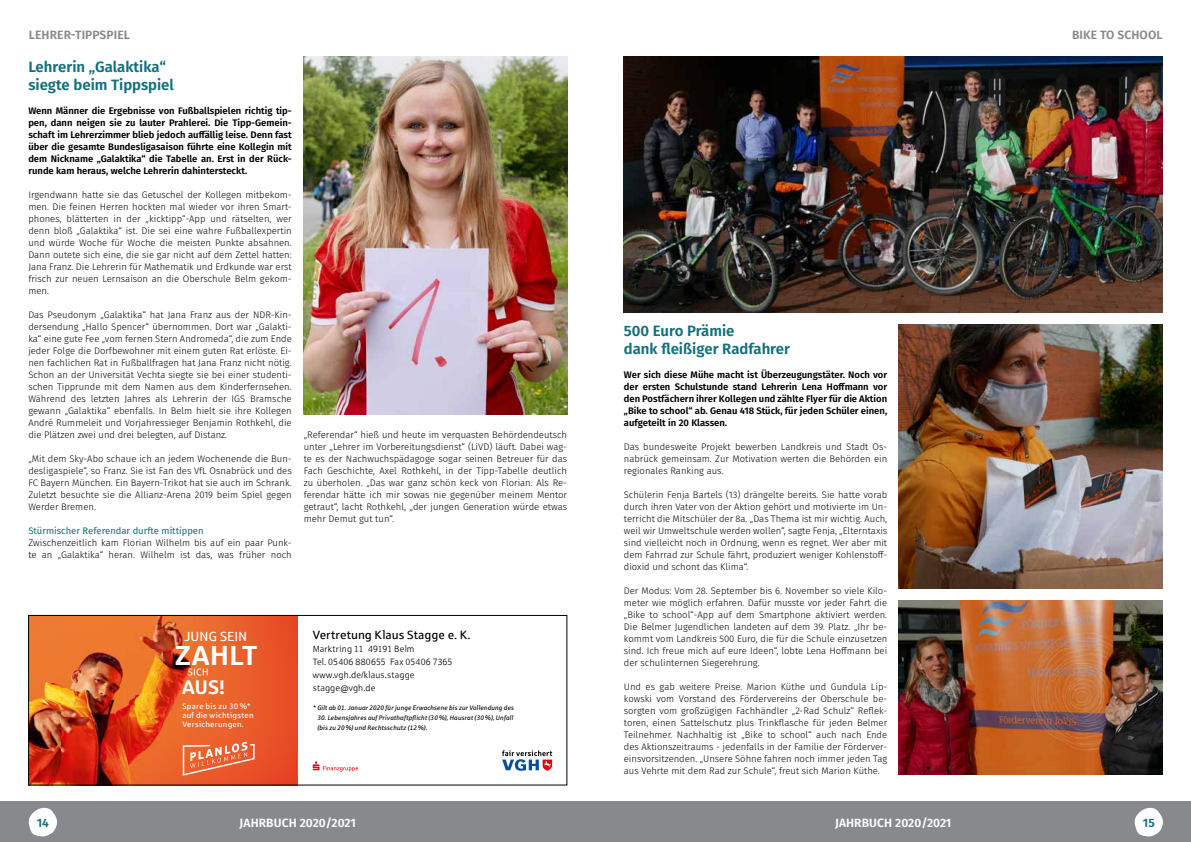
<style>
.page{position:relative;width:1191px;height:842px;background:#fff}
.page>*{position:absolute;margin:0;border:0;box-sizing:border-box;transform-origin:0 0}
.t1{font:700 27.8px "Sparkasse Rg";color:#fff}
.t2{font:700 19.8px "Sparkasse Rg";color:#fff}
.t3{font:600 15px/18px "Fira Sans";color:#136f7d}
.t4{font:13.2px "Sparkasse Rg";letter-spacing:-.005em;color:#fff}
.t5{font:600 12px "Fira Sans";letter-spacing:.01em;color:#fff}
.t6{font:600 12px "Fira Sans";letter-spacing:.01em;color:#88898d}
.t7{font:12px "Sparkasse Rg";color:#000}
.t8{font:600 12px "Fira Sans";color:#136f7d}
.t9{font:300 9.5px/12px "Fira Sans";color:#000;text-align:justify}
.t10{font:600 9.5px/12px "Fira Sans";color:#000;text-align:justify}
.t11{font:9.5px "Fira Sans";color:#136f7d}
.t12{font:9px/13px "Sparkasse Lt";letter-spacing:.015em;color:#000}
.t13{font:8px/8.9px "Sparkasse Rg";letter-spacing:.025em;color:#fff}
.t14{font:italic 6.5px/9.8px "Sparkasse Rg";letter-spacing:.01em;color:#000}
</style>
<div class="page">
<div style="left:0;top:801px;width:1191px;height:41px;background:#88898d"></div>
<svg style="left:29px;top:808px;width:28px;height:29px"></svg>
<svg style="left:1134px;top:808px;width:29px;height:29px"></svg>
<img style="left:30px;top:617px;width:268px;height:166px">
<img style="left:188px;top:668px;width:20px;height:7px">
<svg style="left:183px;top:742px;width:72px;height:34px;background:#ed7a52"></svg>
<svg style="left:313px;top:761px;width:45px;height:10px"></svg>
<svg style="left:502px;top:750px;width:50px;height:21px"></svg>
<div style="left:28px;top:615px;width:539px;height:170px;border:1px solid #000"></div>
<img style="left:899px;top:324px;width:263px;height:264px">
<img style="left:899px;top:600px;width:263px;height:174px">
<img style="left:624px;top:57px;width:538px;height:255px">
<img style="left:304px;top:57px;width:263px;height:357px">
<p class="t6" style="left:29px;top:25px;width:103px">LEHRER-TIPPSPIEL</p>
<h3 class="t3" style="left:28px;top:57px;width:147px">Lehrerin „Galaktika“ siegte beim Tippspiel</h3>
<p class="t10" style="left:28px;top:104px;width:265px">Wenn Männer die Ergebnisse von Fußballspielen richtig tip&shy;pen, dann neigen sie zu lauter Prahlerei. Die Tipp-Gemein&shy;schaft im Lehrerzimmer blieb jedoch auffällig leise. Denn fast über die gesamte Bundesligasaison führte eine Kollegin mit dem Nickname „Galaktika“ die Tabelle an. Erst in der Rück&shy;runde kam heraus, welche Lehrerin dahintersteckt.</p>
<p class="t9" style="left:28px;top:189px;width:265px">Irgendwann hatte sie das Getuschel der Kollegen mitbekom&shy;men. Die feinen Herren hockten mal wieder vor ihren Smart&shy;phones, blätterten in der „kicktipp“-App und rätselten, wer denn bloß „Galaktika“ ist. Die sei eine wahre Fußballexpertin und würde Woche für Woche die meisten Punkte absahnen.<br>Dann outete sich eine, die sie gar nicht auf dem Zettel hatten:<br>Jana Franz. Die Lehrerin für Mathematik und Erdkunde war erst frisch zur neuen Lernsaison an die Oberschule Belm gekom&shy;men.</p>
<p class="t9" style="left:28px;top:309px;width:265px">Das Pseudonym „Galaktika“ hat Jana Franz aus der NDR-Kin&shy;dersendung „Hallo Spencer“ übernommen. Dort war „Galakti&shy;ka“ eine gute Fee „vom fernen Stern Andromeda“, die zum Ende jeder Folge die Dorfbewohner mit einem guten Rat erlöste. Ei&shy;nen fachlichen Rat in Fußballfragen hat Jana Franz nicht nötig.<br>Schon an der Universität Vechta siegte sie bei einer studenti&shy;schen Tipprunde mit dem Namen aus dem Kinderfernsehen.<br>Während des letzten Jahres als Lehrerin der IGS Bramsche gewann „Galaktika“ ebenfalls. In Belm hielt sie ihre Kollegen André Rummeleit und Vorjahressieger Benjamin Rothkehl, die die Plätzen zwei und drei belegten, auf Distanz.</p>
<p class="t9" style="left:28px;top:453px;width:265px">„Mit dem Sky-Abo schaue ich an jedem Wochenende die Bun&shy;desligaspiele“, so Franz. Sie ist Fan des VfL Osnabrück und des FC Bayern München. Ein Bayern-Trikot hat sie auch im Schrank.<br>Zuletzt besuchte sie die Allianz-Arena 2019 beim Spiel gegen Werder Bremen.</p>
<p class="t11" style="left:28px;top:523px;width:177px">Stürmischer Referendar durfte mittippen</p>
<p class="t9" style="left:28px;top:537px;width:265px">Zwischenzeitlich kam Florian Wilhelm bis auf ein paar Punk&shy;te an „Galaktika“ heran. Wilhelm ist das, was früher noch</p>
<p class="t9" style="left:304px;top:429px;width:265px">„Referendar“ hieß und heute im verquasten Behördendeutsch unter „Lehrer im Vorbereitungsdienst“ (LiVD) läuft. Dabei wag&shy;te es der Nachwuchspädagoge sogar seinen Betreuer für das Fach Geschichte, Axel Rothkehl, in der Tipp-Tabelle deutlich zu überholen. „Das war ganz schön keck von Florian. Als Re&shy;ferendar hätte ich mir sowas nie gegenüber meinem Mentor getraut“, lacht Rothkehl, „der jungen Generation würde etwas mehr Demut gut tun“.</p>
<h3 class="t4" style="left:184px;top:628px;width:65px">JUNG SEIN</h3>
<h1 class="t1" style="left:175px;top:637px;width:84px">ZAHLT</h1>
<h2 class="t2" style="left:182px;top:674px;width:44px">AUS!</h2>
<p class="t13" style="left:182px;top:702px;width:73px">Spare bis zu 30 %* auf die wichtigsten<br>Versicherungen.</p>
<p class="t7" style="left:313px;top:627px;width:159px">Vertretung Klaus Stagge e. K.</p>
<p class="t12" style="left:313px;top:642px;width:141px">Marktring 11 49191 Belm<br>Tel. 05406 880655 Fax 05406 7365 www.vgh.de/klaus.stagge stagge@vgh.de</p>
<p class="t14" style="left:313px;top:703px;width:202px">* Gilt ab 01. Januar 2020 für junge Erwachsene bis zur Vollendung des</p>
<p class="t14" style="left:317px;top:713px;width:198px">30. Lebensjahres auf Privathaftpflicht (30 %), Hausrat (30 %), Unfall (bis zu 20 %) und Rechtsschutz (12 %).</p>
<h3 class="t3" style="left:624px;top:321px;width:168px">500 Euro Prämie<br>dank fleißiger Radfahrer</h3>
<p class="t10" style="left:624px;top:368px;width:265px">Wer sich diese Mühe macht ist Überzeugungstäter. Noch vor der ersten Schulstunde stand Lehrerin Lena Hoffmann vor den Postfächern ihrer Kollegen und zählte Flyer für die Aktion „Bike to school“ ab. Genau 418 Stück, für jeden Schüler einen, aufgeteilt in 20 Klassen.</p>
<p class="t9" style="left:624px;top:441px;width:265px">Das bundesweite Projekt bewerben Landkreis und Stadt Os&shy;nabrück gemeinsam. Zur Motivation werten die Behörden ein regionales Ranking aus.</p>
<p class="t9" style="left:624px;top:489px;width:265px">Schülerin Fenja Bartels (13) drängelte bereits. Sie hatte vorab durch ihren Vater von der Aktion gehört und motivierte im Un&shy;terricht die Mitschüler der 8a. „Das Thema ist mir wichtig. Auch, weil wir Umweltschule werden wollen“, sagte Fenja, „Elterntaxis sind vielleicht noch in Ordnung, wenn es regnet. Wer aber mit dem Fahrrad zur Schule fährt, produziert weniger Kohlenstoff&shy;dioxid und schont das Klima“.</p>
<p class="t9" style="left:624px;top:585px;width:265px">Der Modus: Vom 28. September bis 6. November so viele Kilo&shy;meter wie möglich erfahren. Dafür musste vor jeder Fahrt die „Bike to school“-App auf dem Smartphone aktiviert werden.<br>Die Belmer Jugendlichen landeten auf dem 39. Platz. „Ihr be&shy;kommt vom Landkreis 500 Euro, die für die Schule einzusetzen sind. Ich freue mich auf eure Ideen“, lobte Lena Hoffmann bei der schulinternen Siegerehrung.</p>
<p class="t9" style="left:624px;top:681px;width:265px">Und es gab weitere Preise. Marion Küthe und Gundula Lip&shy;kowski vom Vorstand des Fördervereins der Oberschule be&shy;sorgten vom großzügigen Fachhändler „2-Rad Schulz“ Reflek&shy;toren, einen Sattelschutz plus Trinkflasche für jeden Belmer Teilnehmer. Nachhaltig ist „Bike to school“ auch nach Ende des Aktionszeitraums - jedenfalls in der Familie der Förderver&shy;einsvorsitzenden. „Unsere Söhne fahren noch immer jeden Tag aus Vehrte mit dem Rad zur Schule“, freut sich Marion Küthe.</p>
<p class="t6" style="left:1072px;top:25px;width:92px">BIKE TO SCHOOL</p>
<p class="t8" style="left:37px;top:813px;width:14px">14</p>
<p class="t5" style="left:240px;top:813px;width:118px">JAHRBUCH 2020/2021</p>
<p class="t5" style="left:835px;top:813px;width:118px">JAHRBUCH 2020/2021</p>
<p class="t8" style="left:1142px;top:813px;width:13px">15</p>
</div>
